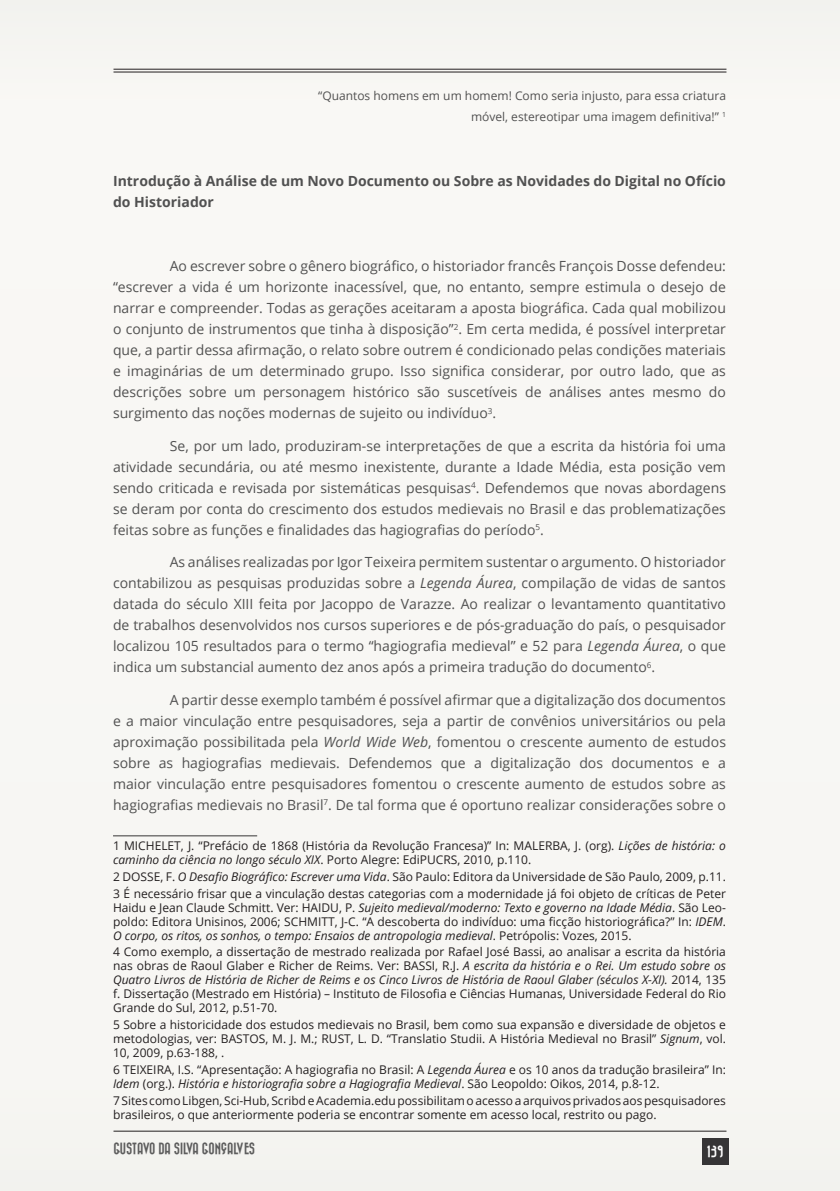
<style>
.page{position:relative;width:840px;height:1191px;background:#fff}
.page>*{position:absolute;margin:0;border:0;box-sizing:border-box;transform-origin:0 0}
.TEXTO{font:14px/21px "Open Sans";color:#515151;text-align:justify}
.TEXTO-2{font:700 14px/21px "Open Sans";color:#515151}
.t1{font:12px/14px "Open Sans";color:#231f20}
.TEXTO-3{font:12px/21px "Open Sans";color:#515151;text-align:right}
.t2{font:12px "Bazar";letter-spacing:-.03em;color:#5d5d5d}
.t3{font:12px "Bazar";color:#fff}
.s1{font-style:italic}
</style>
<div class="page">
<div style="left:0;top:0;width:839px;height:1190px;background:#f8f7f4"></div>
<hr style="left:113px;top:69px;width:613px;height:1px;background:#231f20">
<hr style="left:113px;top:72px;width:613px;height:1px;background:#231f20">
<hr style="left:113px;top:1130px;width:613px;height:1px;background:#231f20">
<div style="left:701px;top:1138px;width:27px;height:27px;background:#363536"></div>
<hr style="left:113px;top:835px;width:144px;height:1px;background:#363536">
<p class="TEXTO-3" style="left:318px;top:85px;width:409px">“Quantos homens em um homem! Como seria injusto, para essa criatura móvel, estereotipar uma imagem definitiva!” <sup>1</sup></p>
<p class="TEXTO-2" style="left:113px;top:170px;width:614px">Introdução à Análise de um Novo Documento ou Sobre as Novidades do Digital no Ofício do Historiador</p>
<p class="TEXTO" style="left:113px;top:255px;width:614px;text-indent:57px">Ao escrever sobre o gênero biográfico, o historiador francês François Dosse defendeu: “escrever a vida é um horizonte inacessível, que, no entanto, sempre estimula o desejo de narrar e compreender. Todas as gerações aceitaram a aposta biográfica. Cada qual mobilizou o conjunto de instrumentos que tinha à disposição”<sup>2</sup>. Em certa medida, é possível interpretar que, a partir dessa afirmação, o relato sobre outrem é condicionado pelas condições materiais e imaginárias de um determinado grupo. Isso significa considerar, por outro lado, que as descrições sobre um personagem histórico são suscetíveis de análises antes mesmo do surgimento das noções modernas de sujeito ou indivíduo<sup>3</sup>.</p>
<p class="TEXTO" style="left:113px;top:435px;width:614px;text-indent:57px">Se, por um lado, produziram-se interpretações de que a escrita da história foi uma atividade secundária, ou até mesmo inexistente, durante a Idade Média, esta posição vem sendo criticada e revisada por sistemáticas pesquisas<sup>4</sup>. Defendemos que novas abordagens se deram por conta do crescimento dos estudos medievais no Brasil e das problematizações feitas sobre as funções e finalidades das hagiografias do período<sup>5</sup>.</p>
<p class="TEXTO" style="left:113px;top:551px;width:614px;text-indent:57px">As análises realizadas por Igor Teixeira permitem sustentar o argumento. O historiador contabilizou as pesquisas produzidas sobre a <span class="s1">Legenda Áurea</span>, compilação de vidas de santos datada do século XIII feita por Jacoppo de Varazze. Ao realizar o levantamento quantitativo de trabalhos desenvolvidos nos cursos superiores e de pós-graduação do país, o pesquisador localizou 105 resultados para o termo “hagiografia medieval” e 52 para <span class="s1">Legenda Áurea</span>, o que indica um substancial aumento dez anos após a primeira tradução do documento<sup>6</sup>.</p>
<p class="TEXTO" style="left:113px;top:688px;width:614px;text-indent:57px">A partir desse exemplo também é possível afirmar que a digitalização dos documentos e a maior vinculação entre pesquisadores, seja a partir de convênios universitários ou pela aproximação possibilitada pela <span class="s1">World Wide Web</span>, fomentou o crescente aumento de estudos sobre as hagiografias medievais. Defendemos que a digitalização dos documentos e a maior vinculação entre pesquisadores fomentou o crescente aumento de estudos sobre as hagiografias medievais no Brasil<sup>7</sup>. De tal forma que é oportuno realizar considerações sobre o</p>
<p class="t1" style="left:113px;top:838px;width:614px">1 MICHELET, J. “Prefácio de 1868 (História da Revolução Francesa)” In: MALERBA, J. (org). <span class="s1">Lições de história: o caminho da ciência no longo século XIX</span>. Porto Alegre: EdiPUCRS, 2010, p.110.</p>
<p class="t1" style="left:113px;top:869px;width:614px">2 DOSSE, F. <span class="s1">O Desafio Biográfico: Escrever uma Vida</span>. São Paulo: Editora da Universidade de São Paulo, 2009, p.11.</p>
<p class="t1" style="left:113px;top:886px;width:614px;text-align:justify">3 É necessário frisar que a vinculação destas categorias com a modernidade já foi objeto de críticas de Peter Haidu e Jean Claude Schmitt. Ver: HAIDU, P. <span class="s1">Sujeito medieval/moderno: Texto e governo na Idade Média</span>. São Leo&shy;poldo: Editora Unisinos, 2006; SCHMITT, J-C. “A descoberta do indivíduo: uma ficção historiográfica?” In: <span class="s1">IDEM</span>.<br><span class="s1">O corpo, os ritos, os sonhos, o tempo: Ensaios de antropologia medieval</span>. Petrópolis: Vozes, 2015.</p>
<p class="t1" style="left:113px;top:944px;width:614px;text-align:justify">4 Como exemplo, a dissertação de mestrado realizada por Rafael José Bassi, ao analisar a escrita da história nas obras de Raoul Glaber e Richer de Reims. Ver: BASSI, R.J. <span class="s1">A escrita da história e o Rei. Um estudo sobre os Quatro Livros de História de Richer de Reims e os Cinco Livros de História de Raoul Glaber (séculos X-XI).</span> 2014, 135 f. Dissertação (Mestrado em História) – Instituto de Filosofia e Ciências Humanas, Universidade Federal do Rio Grande do Sul, 2012, p.51-70.</p>
<p class="t1" style="left:113px;top:1017px;width:614px;text-align:justify">5 Sobre a historicidade dos estudos medievais no Brasil, bem como sua expansão e diversidade de objetos e metodologias, ver: BASTOS, M. J. M.; RUST, L. D. “Translatio Studii. A História Medieval no Brasil” <span class="s1">Signum</span>, vol.<br>10, 2009, p.63-188, .</p>
<p class="t1" style="left:113px;top:1062px;width:614px">6 TEIXEIRA, I.S. “Apresentação: A hagiografia no Brasil: A <span class="s1">Legenda Áurea</span> e os 10 anos da tradução brasileira” In:<br><span class="s1">Idem</span> (org.). <span class="s1">História e historiografia sobre a Hagiografia Medieval</span>. São Leopoldo: Oikos, 2014, p.8-12.</p>
<p class="t1" style="left:113px;top:1093px;width:614px">7 Sites como Libgen, Sci-Hub, Scribd e Academia.edu possibilitam o acesso a arquivos privados aos pesquisadores brasileiros, o que anteriormente poderia se encontrar somente em acesso local, restrito ou pago.</p>
<p class="t2" style="left:113px;top:1142px;width:143px">GUSTAVO DA SILVA GONÇALVES</p>
<p class="t3" style="left:706px;top:1145px;width:18px">139</p>
</div>
